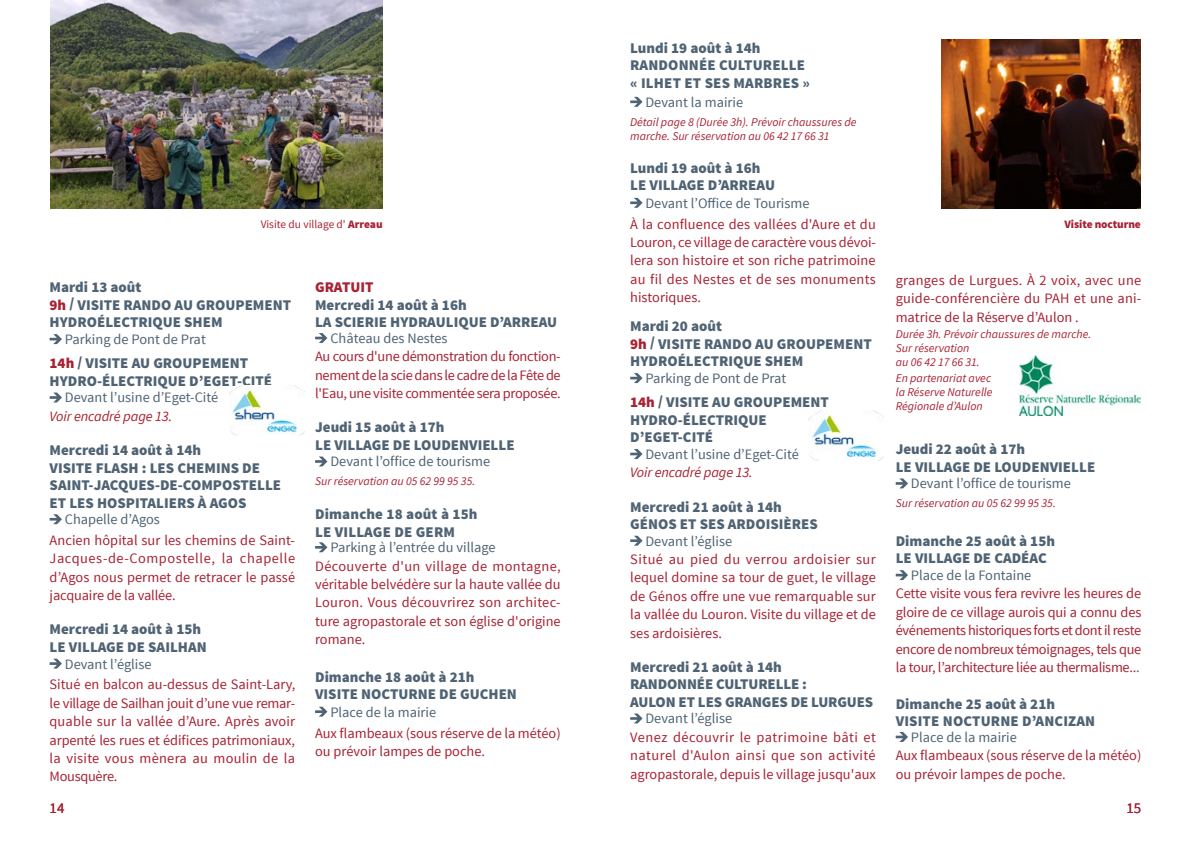
<style>
.page{position:relative;width:1191px;height:844px;background:#fff}
.page>*{position:absolute;margin:0;border:0;box-sizing:border-box;transform-origin:0 0}
.t1{font:900 14.88px/17.5px "Source Sans Pro";color:#4f6374}
.t2{font:900 14.88px "Source Sans Pro";color:#a82233}
.t3{font:14.88px "Source Sans Pro";color:#a82233}
.t4{font:14.35px/18.4px "Source Sans Pro";color:#a82233;text-align:justify}
.t5{font:14.35px "Source Sans Pro";color:#4f6374}
.t6{font:italic 14.35px "Source Sans Pro";letter-spacing:-.01em;color:#a82233}
.t7{font:italic 11.9px/14.3px "Source Sans Pro";color:#a82233}
.t8{font:11.38px "Source Sans Pro";color:#a82233}
.t9{font:900 11.38px "Source Sans Pro";letter-spacing:-.01em;color:#a82233}
.s1{color:#a82233}
.s2{font-weight:900}
.s3{color:#4f6374}
</style>
<div class="page">
<svg style="left:50px;top:334px;width:12px;height:10px"></svg>
<svg style="left:50px;top:392px;width:12px;height:10px"></svg>
<svg style="left:50px;top:514px;width:12px;height:10px"></svg>
<svg style="left:50px;top:658px;width:12px;height:10px"></svg>
<svg style="left:315px;top:333px;width:12px;height:10px"></svg>
<svg style="left:315px;top:456px;width:12px;height:10px"></svg>
<svg style="left:315px;top:542px;width:12px;height:10px"></svg>
<svg style="left:315px;top:706px;width:12px;height:10px"></svg>
<svg style="left:630px;top:97px;width:12px;height:10px"></svg>
<svg style="left:630px;top:198px;width:12px;height:10px"></svg>
<svg style="left:630px;top:373px;width:12px;height:10px"></svg>
<svg style="left:630px;top:449px;width:12px;height:10px"></svg>
<svg style="left:630px;top:535px;width:12px;height:10px"></svg>
<svg style="left:630px;top:713px;width:12px;height:10px"></svg>
<svg style="left:895px;top:478px;width:13px;height:10px"></svg>
<svg style="left:895px;top:570px;width:13px;height:10px"></svg>
<svg style="left:895px;top:732px;width:13px;height:9px"></svg>
<img style="left:809px;top:410px;width:75px;height:50px">
<img style="left:1019px;top:355px;width:121px;height:60px">
<img style="left:50px;top:0;width:333px;height:208px">
<img style="left:942px;top:40px;width:198px;height:168px">
<img style="left:229px;top:386px;width:75px;height:49px">
<p class="t1" style="left:630px;top:40px;width:181px">Lundi 19 août à 14h<br>RANDONNÉE CULTURELLE « ILHET ET SES MARBRES »</p>
<p class="t5" style="left:645px;top:93px;width:99px">Devant la mairie</p>
<p class="t7" style="left:630px;top:115px;width:228px">Détail page 8 (Durée 3h). Prévoir chaussures de marche. Sur réservation au 06 42 17 66 31</p>
<p class="t1" style="left:630px;top:160px;width:146px">Lundi 19 août à 16h<br>LE VILLAGE D’ARREAU</p>
<p class="t5" style="left:645px;top:194px;width:166px">Devant l’Office de Tourisme</p>
<p class="t4" style="left:630px;top:215px;width:247px">À la confluence des vallées d'Aure et du Louron, ce village de caractère vous dévoi&shy;lera son histoire et son riche patrimoine au fil des Nestes et de ses monuments historiques.</p>
<p class="t1" style="left:630px;top:318px;width:243px">Mardi 20 août<br><span class="s1">9h</span> / VISITE RANDO AU GROUPEMENT<br>HYDROÉLECTRIQUE SHEM</p>
<p class="t5" style="left:645px;top:369px;width:142px">Parking de Pont de Prat</p>
<p class="t1" style="left:630px;top:394px;width:200px"><span class="s1">14h</span> / VISITE AU GROUPEMENT<br>HYDRO-ÉLECTRIQUE<br>D’EGET-CITÉ</p>
<p class="t5" style="left:645px;top:445px;width:155px">Devant l’usine d’Eget-Cité</p>
<p class="t6" style="left:630px;top:463px;width:124px">Voir encadré page 13.</p>
<p class="t1" style="left:630px;top:498px;width:189px">Mercredi 21 août à 14h<br>GÉNOS ET SES ARDOISIÈRES</p>
<p class="t5" style="left:645px;top:532px;width:88px">Devant l’église</p>
<p class="t4" style="left:630px;top:550px;width:247px">Situé au pied du verrou ardoisier sur lequel domine sa tour de guet, le village de Génos offre une vue remarquable sur la vallée du Louron. Visite du village et de ses ardoisières.</p>
<p class="t1" style="left:630px;top:658px;width:244px">Mercredi 21 août à 14h<br>RANDONNÉE CULTURELLE :<br>AULON ET LES GRANGES DE LURGUES</p>
<p class="t5" style="left:645px;top:709px;width:88px">Devant l’église</p>
<p class="t4" style="left:630px;top:728px;width:247px">Venez découvrir le patrimoine bâti et naturel d'Aulon ainsi que son activité agropastorale, depuis le village jusqu'aux</p>
<p class="t8" style="left:261px;top:217px;width:123px">Visite du village d' <span class="s2">Arreau</span></p>
<p class="t9" style="left:1064px;top:216px;width:78px">Visite nocturne</p>
<p class="t4" style="left:895px;top:271px;width:247px">granges de Lurgues. À 2 voix, avec une guide-conférencière du PAH et une ani&shy;matrice de la Réserve d’Aulon .</p>
<p class="t7" style="left:895px;top:327px;width:197px">Durée 3h. Prévoir chaussures de marche.<br>Sur réservation<br>au 06 42 17 66 31.</p>
<p class="t1" style="left:50px;top:279px;width:243px">Mardi 13 août<br><span class="s1">9h</span> / VISITE RANDO AU GROUPEMENT<br>HYDROÉLECTRIQUE SHEM</p>
<p class="t5" style="left:65px;top:330px;width:142px">Parking de Pont de Prat</p>
<p class="t1" style="left:50px;top:355px;width:224px"><span class="s1">14h</span> / VISITE AU GROUPEMENT<br>HYDRO-ÉLECTRIQUE D’EGET-CITÉ</p>
<p class="t5" style="left:65px;top:388px;width:155px">Devant l’usine d’Eget-Cité</p>
<p class="t6" style="left:50px;top:407px;width:124px">Voir encadré page 13.</p>
<p class="t1" style="left:50px;top:442px;width:233px">Mercredi 14 août à 14h<br>VISITE FLASH : LES CHEMINS DE<br>SAINT-JACQUES-DE-COMPOSTELLE<br>ET LES HOSPITALIERS À AGOS</p>
<p class="t5" style="left:65px;top:510px;width:97px">Chapelle d’Agos</p>
<p class="t4" style="left:50px;top:531px;width:247px">Ancien hôpital sur les chemins de Saint-Jacques-de-Compostelle, la chapelle d’Agos nous permet de retracer le passé jacquaire de la vallée.</p>
<p class="t1" style="left:50px;top:621px;width:159px">Mercredi 14 août à 15h<br>LE VILLAGE DE SAILHAN</p>
<p class="t5" style="left:65px;top:654px;width:88px">Devant l’église</p>
<p class="t4" style="left:50px;top:675px;width:247px">Situé en balcon au-dessus de Saint-Lary, le village de Sailhan jouit d’une vue remar&shy;quable sur la vallée d’Aure. Après avoir arpenté les rues et édifices patrimoniaux, la visite vous mènera au moulin de la Mousquère.</p>
<p class="t2" style="left:315px;top:277px;width:60px">GRATUIT</p>
<p class="t1" style="left:315px;top:296px;width:244px">Mercredi 14 août à 16h<br>LA SCIERIE HYDRAULIQUE D’ARREAU</p>
<p class="t5" style="left:330px;top:329px;width:119px">Château des Nestes</p>
<p class="t4" style="left:315px;top:347px;width:247px">Au cours d'une démonstration du fonction&shy;nement de la scie dans le cadre de la Fête de l'Eau, une visite commentée sera proposée.</p>
<p class="t1" style="left:315px;top:419px;width:201px">Jeudi 15 août à 17h<br>LE VILLAGE DE LOUDENVIELLE</p>
<p class="t5" style="left:330px;top:452px;width:161px">Devant l’office de tourisme</p>
<p class="t7" style="left:315px;top:473px;width:162px">Sur réservation au 05 62 99 95 35.</p>
<p class="t1" style="left:315px;top:506px;width:164px">Dimanche 18 août à 15h<br>LE VILLAGE DE GERM</p>
<p class="t5" style="left:330px;top:538px;width:167px">Parking à l’entrée du village</p>
<p class="t4" style="left:315px;top:556px;width:247px">Découverte d'un village de montagne, véritable belvédère sur la haute vallée du Louron. Vous découvrirez son architec&shy;ture agropastorale et son église d'origine romane.</p>
<p class="t1" style="left:315px;top:668px;width:203px">Dimanche 18 août à 21h<br>VISITE NOCTURNE DE GUCHEN</p>
<p class="t5" style="left:330px;top:702px;width:107px">Place de la mairie</p>
<p class="t4" style="left:315px;top:723px;width:247px">Aux flambeaux (sous réserve de la météo) ou prévoir lampes de poche.</p>
<p class="t7" style="left:895px;top:370px;width:98px;text-align:justify">En partenariat avec la Réserve Naturelle Régionale d’Aulon</p>
<p class="t1" style="left:895px;top:441px;width:201px">Jeudi 22 août à 17h<br>LE VILLAGE DE LOUDENVIELLE</p>
<p class="t5" style="left:911px;top:474px;width:161px">Devant l’office de tourisme</p>
<p class="t7" style="left:895px;top:495px;width:162px">Sur réservation au 05 62 99 95 35.</p>
<p class="t1" style="left:895px;top:532px;width:161px">Dimanche 25 août à 15h<br>LE VILLAGE DE CADÉAC</p>
<p class="t5" style="left:911px;top:566px;width:122px">Place de la Fontaine</p>
<p class="t4" style="left:895px;top:584px;width:247px">Cette visite vous fera revivre les heures de gloire de ce village aurois qui a connu des événements historiques forts et dont il reste encore de nombreux témoignages, tels que la tour, l’architecture liée au thermalisme..<span class="s3">.</span></p>
<p class="t1" style="left:895px;top:695px;width:201px">Dimanche 25 août à 21h<br>VISITE NOCTURNE D’ANCIZAN</p>
<p class="t5" style="left:911px;top:728px;width:107px">Place de la mairie</p>
<p class="t4" style="left:895px;top:746px;width:247px">Aux flambeaux (sous réserve de la météo) ou prévoir lampes de poche.</p>
<p class="t3" style="left:50px;top:798px;width:16px">14</p>
<p class="t3" style="left:1126px;top:798px;width:16px">15</p>
</div>
